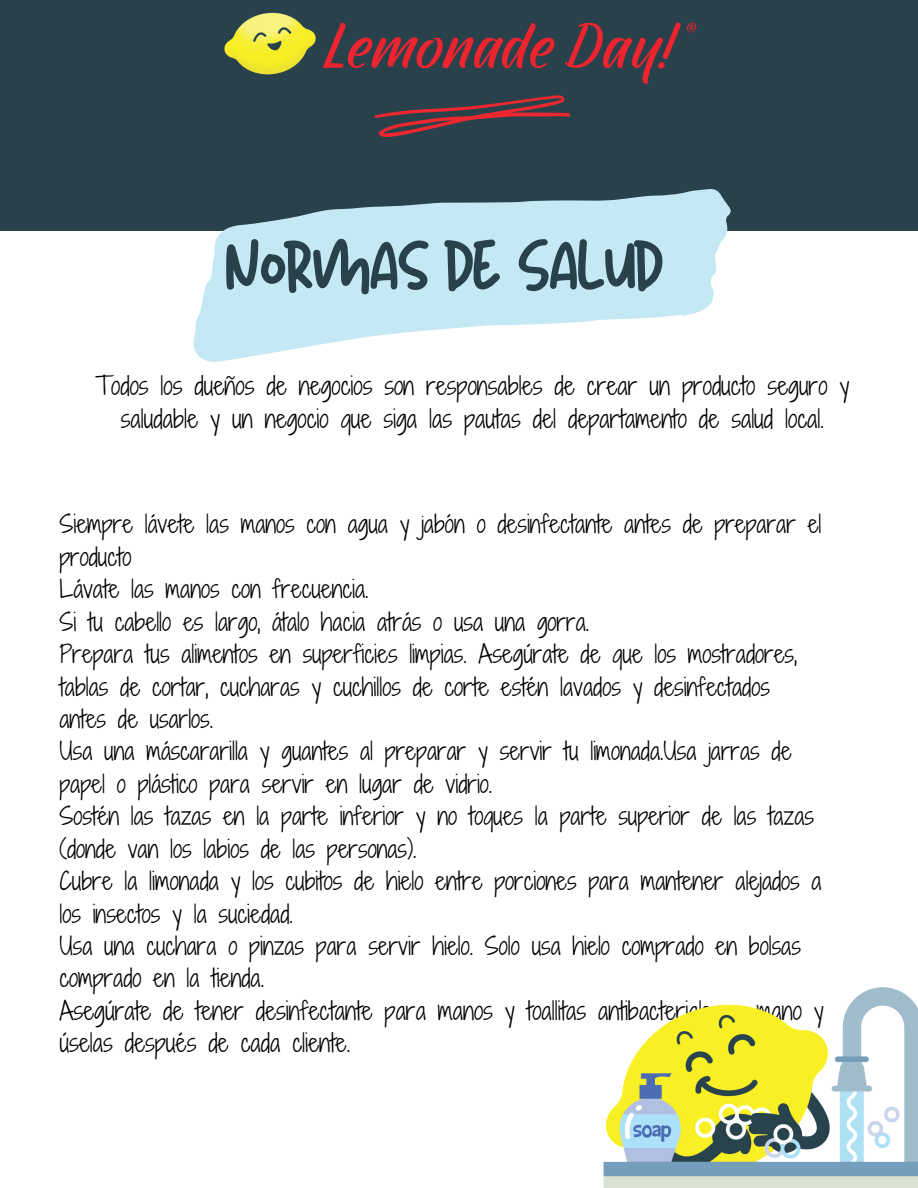
<style>
.page{position:relative;width:918px;height:1188px;background:#fff}
.page>*{position:absolute;margin:0;border:0;box-sizing:border-box;transform-origin:0 0}
.t1{font:67.5px "New Sun Yandi Designs";color:#28414b}
.t2{font:24px/32.7px "Shadows Into Light Two";color:#000;text-align:center}
.t3{font:23.55px/32.4px "Shadows Into Light Two";color:#000}
</style>
<div class="page">
<div style="left:0;top:0;width:918px;height:231px;background:#28414b"></div>
<img style="left:224px;top:12px;width:473px;height:72px">
<svg style="left:374px;top:95px;width:196px;height:42px"></svg>
<svg style="left:193px;top:189px;width:538px;height:173px;fill:#c4e8f4"></svg>
<img style="left:603px;top:987px;width:315px;height:201px">
<h1 class="t1" style="left:226px;top:232px;width:439px">NORMAS DE SALUD</h1>
<p class="t2" style="left:95px;top:370px;width:756px">Todos los dueños de negocios son responsables de crear un producto seguro y saludable y un negocio que siga las pautas del departamento de salud local.</p>
<p class="t3" style="left:59px;top:508px;width:764px">Siempre lávete las manos con agua y jabón o desinfectante antes de preparar el producto<br>Lávate las manos con frecuencia.<br>Si tu cabello es largo, átalo hacia atrás o usa una gorra.<br>Prepara tus alimentos en superficies limpias. Asegúrate de que los mostradores, tablas de cortar, cucharas y cuchillos de corte estén lavados y desinfectados antes de usarlos.<br>Usa una máscararilla y guantes al preparar y servir tu limonada.Usa jarras de papel o plástico para servir en lugar de vidrio.<br>Sostén las tazas en la parte inferior y no toques la parte superior de las tazas (donde van los labios de las personas).<br>Cubre la limonada y los cubitos de hielo entre porciones para mantener alejados a los insectos y la suciedad.<br>Usa una cuchara o pinzas para servir hielo. Solo usa hielo comprado en bolsas comprado en la tienda.</p>
<p class="t2" style="left:59px;top:994px;width:766px;text-align:left">Asegúrate de tener desinfectante para manos y toallitas antibacteriales a mano y úselas después de cada cliente.</p>
</div>
